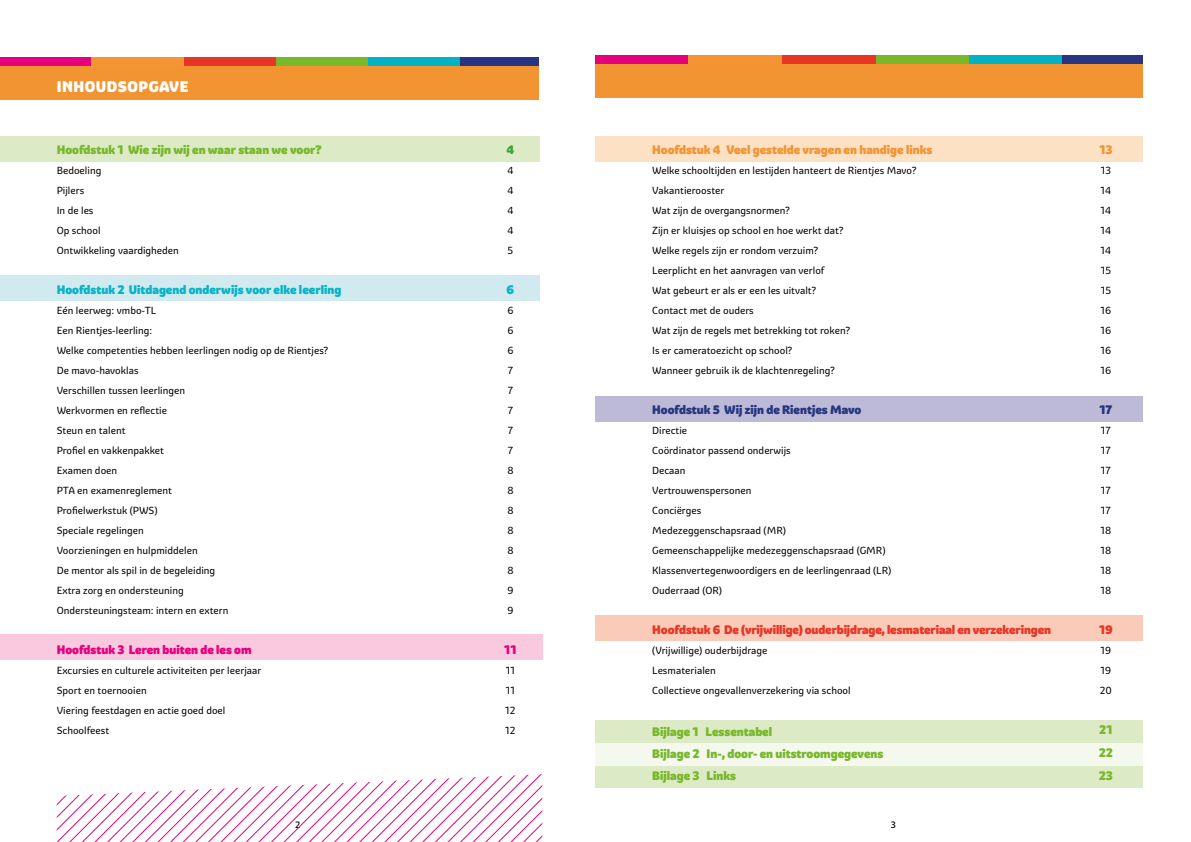
<style>
.page{position:relative;width:1191px;height:842px;background:#fff}
.page>*{position:absolute;margin:0;border:0;box-sizing:border-box;transform-origin:0 0}
.t1{font:900 15px "Graviola Soft";letter-spacing:.035em;color:#fff}
.t2{font:900 12px/22px "Graviola Soft";color:#78b82b}
.t3{font:900 12px "Graviola Soft";letter-spacing:-.01em;color:#e73626}
.t4{font:900 12px "Graviola Soft";color:#07b4c5}
.t5{font:900 12px "Graviola Soft";color:#f39433}
.t6{font:900 12px "Graviola Soft";color:#263780}
.t7{font:900 12px "Graviola Soft";color:#e6007d}
.t8{font:900 12px "Graviola Soft";color:#3fa535}
.t9{font:10px/20px "Graviola";color:#000}
.t10{font:500 9px "Graviola Soft";color:#000}
</style>
<div class="page">
<div style="left:595px;top:765px;width:547px;height:23px;background:#ddeac6"></div>
<div style="left:595px;top:742px;width:547px;height:23px;background:#f4f8ed"></div>
<div style="left:595px;top:720px;width:547px;height:22px;background:#ddeac6"></div>
<div style="left:595px;top:615px;width:547px;height:26px;background:#facbb9"></div>
<div style="left:595px;top:396px;width:547px;height:26px;background:#bdbad8"></div>
<div style="left:595px;top:136px;width:547px;height:25px;background:#fde1c5"></div>
<div style="left:0;top:635px;width:542px;height:25px;background:#f8c9df"></div>
<div style="left:0;top:275px;width:539px;height:25px;background:#d1eaef"></div>
<div style="left:0;top:136px;width:539px;height:25px;background:#ddeac6"></div>
<div style="left:0;top:66px;width:539px;height:34px;background:#f39433"></div>
<div style="left:0;top:57px;width:91px;height:9px;background:#e6007d"></div>
<div style="left:459px;top:57px;width:80px;height:9px;background:#283583"></div>
<div style="left:367px;top:57px;width:92px;height:9px;background:#00b3c4"></div>
<div style="left:275px;top:57px;width:92px;height:9px;background:#78b82a"></div>
<div style="left:183px;top:57px;width:92px;height:9px;background:#e73625"></div>
<div style="left:91px;top:57px;width:92px;height:9px;background:#f49432"></div>
<div style="left:595px;top:64px;width:547px;height:34px;background:#f39433"></div>
<div style="left:595px;top:56px;width:93px;height:8px;background:#e6007d"></div>
<div style="left:1062px;top:56px;width:80px;height:8px;background:#283583"></div>
<div style="left:968px;top:56px;width:94px;height:8px;background:#00b3c4"></div>
<div style="left:875px;top:56px;width:93px;height:8px;background:#78b82a"></div>
<div style="left:781px;top:56px;width:94px;height:8px;background:#e73625"></div>
<div style="left:688px;top:56px;width:93px;height:8px;background:#f49432"></div>
<svg style="left:57px;top:774px;width:485px;height:68px"></svg>
<h1 class="t1" style="left:57px;top:76px;width:133px">INHOUDSOPGAVE</h1>
<p class="t2" style="left:57px;top:138px;width:266px">Hoofdstuk 1 Wie zijn wij en waar staan we voor?</p>
<p class="t9" style="left:57px;top:160px;width:124px">Bedoeling<br>Pijlers<br>In de les<br>Op school<br>Ontwikkeling vaardigheden</p>
<p class="t4" style="left:57px;top:282px;width:286px">Hoofdstuk 2 Uitdagend onderwijs voor elke leerling</p>
<p class="t9" style="left:57px;top:300px;width:273px">Eén leerweg: vmbo-TL<br>Een Rientjes-leerling:<br>Welke competenties hebben leerlingen nodig op de Rientjes?<br>De mavo-havoklas<br>Verschillen tussen leerlingen<br>Werkvormen en reflectie<br>Steun en talent<br>Profiel en vakkenpakket<br>Examen doen<br>PTA en examenreglement<br>Profielwerkstuk (PWS)<br>Speciale regelingen<br>Voorzieningen en hulpmiddelen<br>De mentor als spil in de begeleiding<br>Extra zorg en ondersteuning<br>Ondersteuningsteam: intern en extern</p>
<p class="t7" style="left:57px;top:642px;width:196px">Hoofdstuk 3 Leren buiten de les om</p>
<p class="t9" style="left:57px;top:660px;width:206px">Excursies en culturele activiteiten per leerjaar<br>Sport en toernooien<br>Viering feestdagen en actie goed doel<br>Schoolfeest</p>
<p class="t8" style="left:506px;top:142px;width:9px">4</p>
<p class="t9" style="left:507px;top:160px;width:7px;text-align:justify">4<br>4<br>4<br>4<br>5</p>
<p class="t4" style="left:506px;top:282px;width:9px">6</p>
<p class="t9" style="left:507px;top:300px;width:8px;text-align:justify">6<br>6<br>6<br>7<br>7<br>7<br>7<br>7<br>8<br>8<br>8<br>8<br>8<br>8<br>9<br>9</p>
<p class="t7" style="left:504px;top:642px;width:14px">11</p>
<p class="t9" style="left:505px;top:660px;width:12px;text-align:justify">11<br>11<br>12<br>12</p>
<p class="t5" style="left:652px;top:142px;width:282px">Hoofdstuk 4 Veel gestelde vragen en handige links</p>
<p class="t9" style="left:652px;top:160px;width:266px">Welke schooltijden en lestijden hanteert de Rientjes Mavo?<br>Vakantierooster<br>Wat zijn de overgangsnormen?<br>Zijn er kluisjes op school en hoe werkt dat?<br>Welke regels zijn er rondom verzuim?<br>Leerplicht en het aanvragen van verlof<br>Wat gebeurt er als er een les uitvalt?<br>Contact met de ouders<br>Wat zijn de regels met betrekking tot roken?<br>Is er cameratoezicht op school?<br>Wanneer gebruik ik de klachtenregeling?</p>
<p class="t6" style="left:652px;top:402px;width:211px">Hoofdstuk 5 Wij zijn de Rientjes Mavo</p>
<p class="t9" style="left:652px;top:420px;width:241px">Directie<br>Coördinator passend onderwijs<br>Decaan<br>Vertrouwenspersonen<br>Conciërges<br>Medezeggenschapsraad (MR)<br>Gemeenschappelijke medezeggenschapsraad (GMR)<br>Klassenvertegenwoordigers en de leerlingenraad (LR)<br>Ouderraad (OR)</p>
<p class="t3" style="left:652px;top:622px;width:400px">Hoofdstuk 6 De (vrijwillige) ouderbijdrage, lesmateriaal en verzekeringen</p>
<p class="t9" style="left:652px;top:640px;width:200px">(Vrijwillige) ouderbijdrage<br>Lesmaterialen<br>Collectieve ongevallenverzekering via school</p>
<p class="t2" style="left:652px;top:720px;width:233px">Bijlage 1 Lessentabel<br>Bijlage 2 In-, door- en uitstroomgegevens<br>Bijlage 3 Links</p>
<p class="t10" style="left:295px;top:819px;width:7px">2</p>
<p class="t10" style="left:890px;top:819px;width:7px">3</p>
<p class="t5" style="left:1099px;top:142px;width:15px">13</p>
<p class="t9" style="left:1100px;top:160px;width:12px;text-align:justify">13<br>14<br>14<br>14<br>14<br>15<br>15<br>16<br>16<br>16<br>16</p>
<p class="t6" style="left:1099px;top:402px;width:14px">17</p>
<p class="t9" style="left:1100px;top:420px;width:12px;text-align:justify">17<br>17<br>17<br>17<br>17<br>18<br>18<br>18<br>18</p>
<p class="t3" style="left:1099px;top:622px;width:15px">19</p>
<p class="t9" style="left:1100px;top:640px;width:13px;text-align:justify">19<br>19<br>20</p>
<p class="t2" style="left:1098px;top:718px;width:16px;line-height:23px;text-align:justify">21<br>22<br>23</p>
</div>
